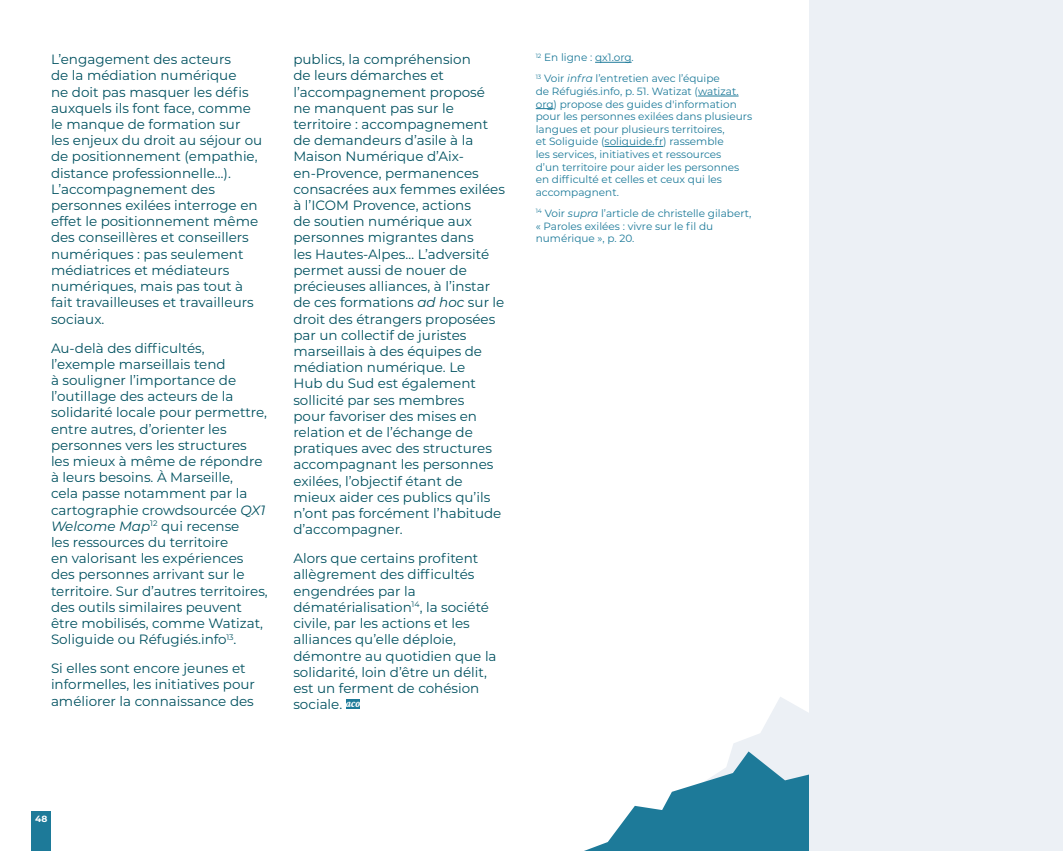
<style>
.page{position:relative;width:1063px;height:851px;background:#fff}
.page>*{position:absolute;margin:0;border:0;box-sizing:border-box;transform-origin:0 0}
.t1{font:13.5px/16.2px "Montserrat";color:#005160}
.t2{font:10.5px/12.6px "Montserrat";color:#1d7a99}
.t3{font:700 9px "Montserrat";color:#fff}
.s1{font-style:italic}
.s2{font-family:"Crimson Text";font-weight:700;font-style:italic;font-size:12px;color:#fff}
</style>
<div class="page">
<svg style="left:731px;top:697px;width:78px;height:54px"></svg>
<svg style="left:587px;top:751px;width:222px;height:99px;fill:#1d7a99"></svg>
<div style="left:346px;top:699px;width:14px;height:10px;background:#1d7a99"></div>
<div style="left:32px;top:810px;width:19px;height:40px;background:#1d7a99"></div>
<hr style="left:595px;top:62px;width:37px;height:1px;background:#1d7a99">
<hr style="left:698px;top:96px;width:41px;height:1px;background:#1d7a99">
<svg style="left:536px;top:108px;width:18px;height:1px"></svg>
<hr style="left:605px;top:146px;width:58px;height:1px;background:#1d7a99">
<div style="left:809px;top:0;width:254px;height:850px;background:#ecf0f5"></div>
<p class="t1" style="left:51px;top:51px;width:213px">L’engagement des acteurs<br>de la médiation numérique<br>ne doit pas masquer les défis auxquels ils font face, comme le manque de formation sur<br>les enjeux du droit au séjour ou de positionnement (empathie, distance professionnelle…).<br>L’accompagnement des personnes exilées interroge en effet le positionnement même des conseillères et conseillers numériques : pas seulement médiatrices et médiateurs numériques, mais pas tout à fait travailleuses et travailleurs sociaux.</p>
<p class="t1" style="left:51px;top:339px;width:218px">Au-delà des difficultés, l’exemple marseillais tend<br>à souligner l’importance de l’outillage des acteurs de la solidarité locale pour permettre, entre autres, d’orienter les personnes vers les structures les mieux à même de répondre à leurs besoins. À Marseille,<br>cela passe notamment par la cartographie crowdsourcée <span class="s1">QX1<br>Welcome Map</span><sup>12</sup> qui recense<br>les ressources du territoire<br>en valorisant les expériences des personnes arrivant sur le territoire. Sur d’autres territoires, des outils similaires peuvent être mobilisés, comme Watizat,<br>Soliguide ou Réfugiés.info<sup>13</sup>.</p>
<p class="t1" style="left:51px;top:659px;width:205px">Si elles sont encore jeunes et informelles, les initiatives pour améliorer la connaissance des</p>
<p class="t1" style="left:293px;top:51px;width:213px">publics, la compréhension<br>de leurs démarches et l’accompagnement proposé ne manquent pas sur le territoire : accompagnement de demandeurs d’asile à la<br>Maison Numérique d’Aix&shy;en-Provence, permanences consacrées aux femmes exilées à l’ICOM Provence, actions<br>de soutien numérique aux personnes migrantes dans<br>les Hautes-Alpes… L’adversité permet aussi de nouer de précieuses alliances, à l’instar de ces formations <span class="s1">ad hoc</span> sur le droit des étrangers proposées par un collectif de juristes marseillais à des équipes de médiation numérique. Le<br>Hub du Sud est également sollicité par ses membres<br>pour favoriser des mises en relation et de l’échange de pratiques avec des structures accompagnant les personnes exilées, l’objectif étant de mieux aider ces publics qu’ils n’ont pas forcément l’habitude d’accompagner.</p>
<p class="t1" style="left:293px;top:549px;width:205px">Alors que certains profitent allègrement des difficultés engendrées par la dématérialisation<sup>14</sup>, la société civile, par les actions et les alliances qu’elle déploie, démontre au quotidien que la solidarité, loin d’être un délit, est un ferment de cohésion sociale. <span class="s2">aco</span></p>
<p class="t2" style="left:536px;top:47px;width:186px;line-height:21.1px"><sup>12</sup> En ligne : qx1.org.<br><sup>13</sup> Voir <span class="s1">infra</span> l’entretien avec l’équipe</p>
<p class="t2" style="left:536px;top:84px;width:218px">de Réfugiés.info, p. 51. Watizat (watizat. org) propose des guides d'information pour les personnes exilées dans plusieurs langues et pour plusieurs territoires,<br>et Soliguide (soliguide.fr) rassemble<br>les services, initiatives et ressources<br>d’un territoire pour aider les personnes en difficulté et celles et ceux qui les accompagnent.</p>
<p class="t2" style="left:536px;top:206px;width:217px"><sup>14</sup> Voir <span class="s1">supra</span> l’article de christelle gilabert, « Paroles exilées : vivre sur le fil du numérique », p. 20.</p>
<p class="t3" style="left:35px;top:811px;width:14px">48</p>
</div>
